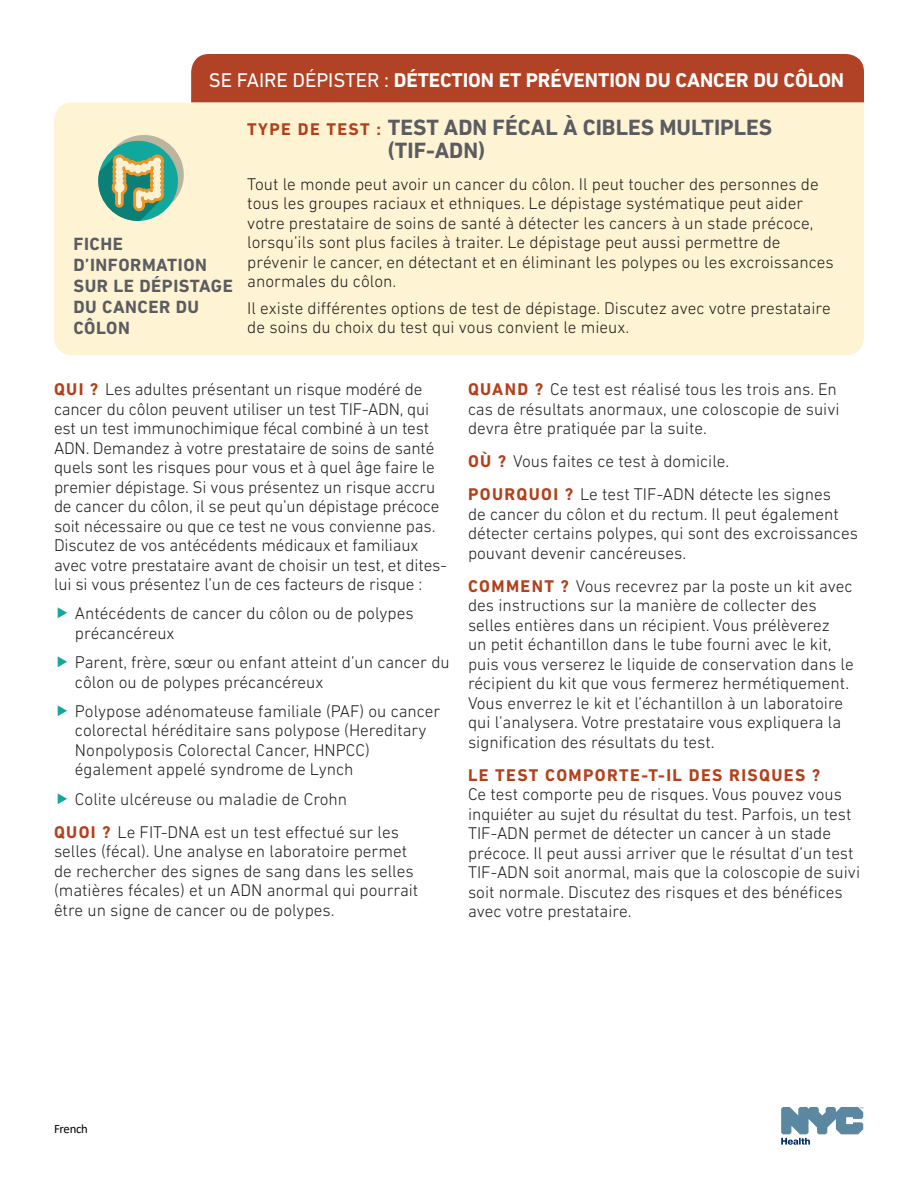
<style>
.page{position:relative;width:918px;height:1188px;background:#fff}
.page>*{position:absolute;margin:0;border:0;box-sizing:border-box;transform-origin:0 0}
.BODY{font:700 22.5px/22.5px "DIN Next LT Pro";color:#5a5c61}
.t1{font:700 20.25px "DIN Next LT Pro";letter-spacing:-.005em;color:#fff}
.t2{font:700 18px/21px "DIN Next LT Pro";letter-spacing:.03em;color:#5a5c61}
.BODY-2{font:300 17.25px/19.5px "DIN Next LT Pro";color:#231f20}
.BULLETS{font:300 17.25px/19.5px "DIN Next LT Pro";color:#231f20}
.t3{font:12.75px "Calibri";letter-spacing:-.02em;color:#000}
.s1{font-weight:400}
.s2{font-size:17.25px;color:#b3401a}
.s3{font-weight:700;color:#b3401a}
</style>
<div class="page">
<svg style="left:781px;top:1107px;width:82px;height:38px"></svg>
<div style="left:191px;top:54px;width:673px;height:49px;background:#b24225"></div>
<div style="left:54px;top:103px;width:810px;height:252px;background:#fef3d2"></div>
<svg style="left:104px;top:135px;width:80px;height:80px"></svg>
<div style="left:98px;top:141px;width:80px;height:79px;background:#12a79d;border-radius:50%"></div>
<svg style="left:98px;top:154px;width:66px;height:66px;background:#8dae88"></svg>
<p class="t1" style="left:209px;top:68px;width:637px"><span class="s1">SE FAIRE DÉPISTER :</span> DÉTECTION ET PRÉVENTION DU CANCER DU CÔLON</p>
<p class="t2" style="left:73px;top:233px;width:161px">FICHE<br>D’INFORMATION<br>SUR LE DÉPISTAGE<br>DU CANCER DU<br>CÔLON</p>
<p class="BODY" style="left:388px;top:116px;width:386px;text-indent:-141px"><span class="s2">TYPE DE TEST :</span> TEST ADN FÉCAL À CIBLES MULTIPLES (TIF-ADN)</p>
<p class="BODY-2" style="left:247px;top:174px;width:588px">Tout le monde peut avoir un cancer du côlon. Il peut toucher des personnes de tous les groupes raciaux et ethniques. Le dépistage systématique peut aider votre prestataire de soins de santé à détecter les cancers à un stade précoce, lorsqu’ils sont plus faciles à traiter. Le dépistage peut aussi permettre de prévenir le cancer, en détectant et en éliminant les polypes ou les excroissances anormales du côlon.</p>
<p class="BODY-2" style="left:247px;top:298px;width:585px">Il existe différentes options de test de dépistage. Discutez avec votre prestataire de soins du choix du test qui vous convient le mieux.</p>
<p class="BODY-2" style="left:54px;top:379px;width:394px"><span class="s3">QUI ?</span> Les adultes présentant un risque modéré de cancer du côlon peuvent utiliser un test TIF-ADN, qui est un test immunochimique fécal combiné à un test ADN. Demandez à votre prestataire de soins de santé quels sont les risques pour vous et à quel âge faire le premier dépistage. Si vous présentez un risque accru de cancer du côlon, il se peut qu’un dépistage précoce soit nécessaire ou que ce test ne vous convienne pas.<br>Discutez de vos antécédents médicaux et familiaux avec votre prestataire avant de choisir un test, et dites&shy;lui si vous présentez l’un de ces facteurs de risque :</p>
<p class="BULLETS" style="left:75px;top:603px;width:340px">Antécédents de cancer du côlon ou de polypes précancéreux</p>
<p class="BULLETS" style="left:75px;top:652px;width:376px">Parent, frère, sœur ou enfant atteint d’un cancer du côlon ou de polypes précancéreux</p>
<p class="BULLETS" style="left:75px;top:701px;width:367px">Polypose adénomateuse familiale (PAF) ou cancer colorectal héréditaire sans polypose (Hereditary Nonpolyposis Colorectal Cancer, HNPCC) également appelé syndrome de Lynch</p>
<p class="BULLETS" style="left:75px;top:789px;width:274px">Colite ulcéreuse ou maladie de Crohn</p>
<p class="BODY-2" style="left:54px;top:822px;width:366px"><span class="s3">QUOI ?</span> Le FIT-DNA est un test effectué sur les selles (fécal). Une analyse en laboratoire permet de rechercher des signes de sang dans les selles (matières fécales) et un ADN anormal qui pourrait être un signe de cancer ou de polypes.</p>
<p class="BODY-2" style="left:468px;top:379px;width:373px"><span class="s3">QUAND ?</span> Ce test est réalisé tous les trois ans. En cas de résultats anormaux, une coloscopie de suivi devra être pratiquée par la suite.</p>
<p class="BODY-2" style="left:468px;top:451px;width:263px"><span class="s3">OÙ ?</span> Vous faites ce test à domicile.</p>
<p class="BODY-2" style="left:468px;top:484px;width:391px"><span class="s3">POURQUOI ?</span> Le test TIF-ADN détecte les signes<br>de cancer du côlon et du rectum. Il peut également détecter certains polypes, qui sont des excroissances pouvant devenir cancéreuses.</p>
<p class="BODY-2" style="left:468px;top:576px;width:387px"><span class="s3">COMMENT ?</span> Vous recevrez par la poste un kit avec des instructions sur la manière de collecter des selles entières dans un récipient. Vous prélèverez<br>un petit échantillon dans le tube fourni avec le kit, puis vous verserez le liquide de conservation dans le récipient du kit que vous fermerez hermétiquement.<br>Vous enverrez le kit et l’échantillon à un laboratoire qui l’analysera. Votre prestataire vous expliquera la signification des résultats du test.</p>
<p class="BODY-2" style="left:468px;top:765px;width:394px"><span class="s3">LE TEST COMPORTE-T-IL DES RISQUES ?<br></span>Ce test comporte peu de risques. Vous pouvez vous inquiéter au sujet du résultat du test. Parfois, un test TIF-ADN permet de détecter un cancer à un stade précoce. Il peut aussi arriver que le résultat d’un test TIF-ADN soit anormal, mais que la coloscopie de suivi soit normale. Discutez des risques et des bénéfices avec votre prestataire.</p>
<p class="t3" style="left:54px;top:1120px;width:35px">French</p>
</div>
